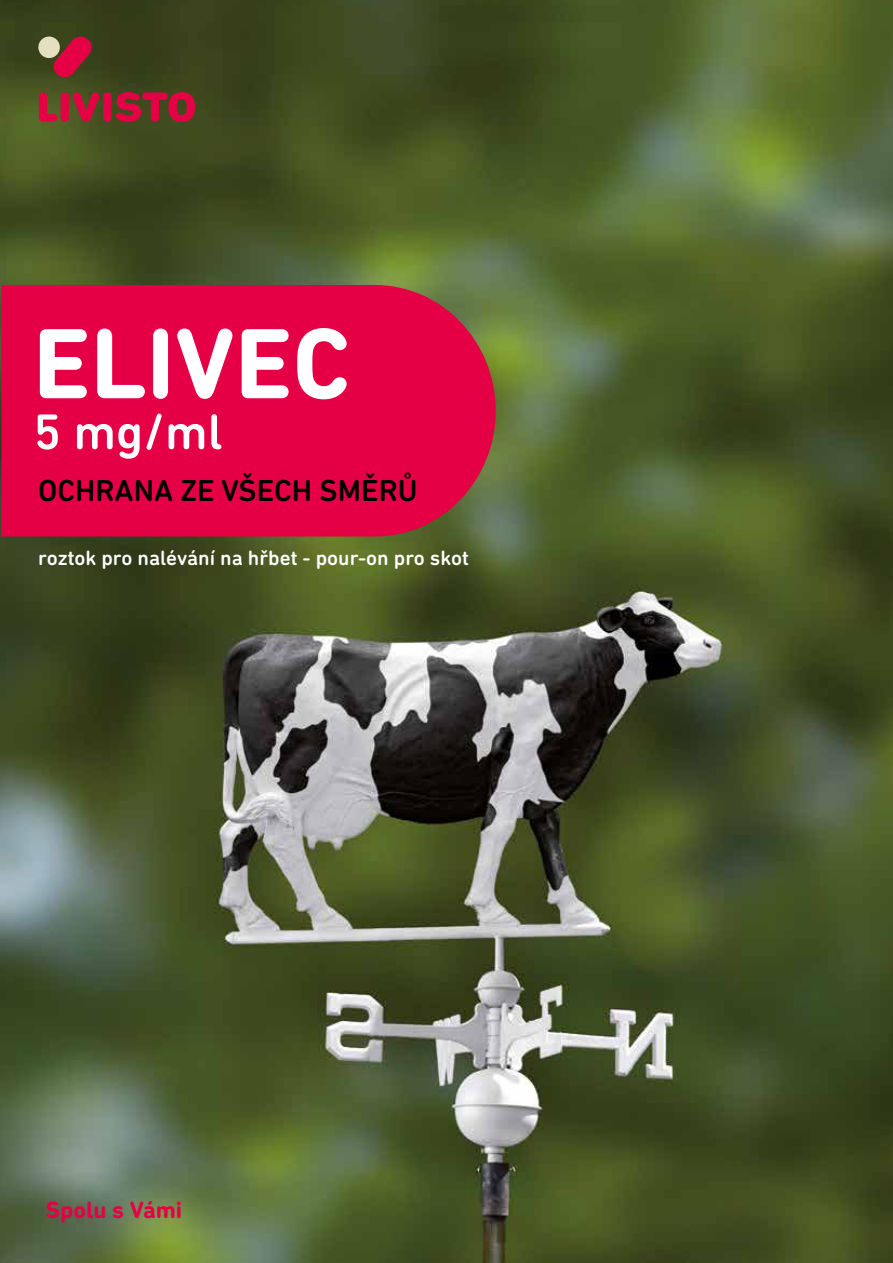
<style>
.page{position:relative;width:893px;height:1263px;background:#fff}
.page>*{position:absolute;margin:0;border:0;box-sizing:border-box;transform-origin:0 0}
.t1{font:500 30.9px "DIN Next Rounded LT Pro";color:#000}
.t2{font:700 24px "DIN Next Rounded LT Pro";color:#e50046}
.t3{font:500 21px "DIN Next Rounded LT Pro";color:#fff}
</style>
<div class="page">
<img style="left:1px;top:0;width:892px;height:1263px">
<svg style="left:1px;top:285px;width:495px;height:251px;background:#dc0845"></svg>
<svg style="left:39px;top:35px;width:156px;height:87px;background:#683327"></svg>
<div style="left:38px;top:37px;width:22px;height:21px;background:#e4dfbe;border-radius:50%"></div>
<svg style="left:37px;top:414px;width:184px;height:45px"></svg>
<svg style="left:40px;top:328px;width:307px;height:71px"></svg>
<svg style="left:889px;top:0;width:4px;height:4px"></svg>
<svg style="left:889px;top:1259px;width:4px;height:4px"></svg>
<h1 class="t1" style="left:38px;top:473px;width:381px">OCHRANA ZE VŠECH SMĚRŮ</h1>
<p class="t3" style="left:38px;top:546px;width:432px">roztok pro nalévání na hřbet - pour-on pro skot</p>
<p class="t2" style="left:46px;top:1195px;width:138px">Spolu s Vámi</p>
</div>
